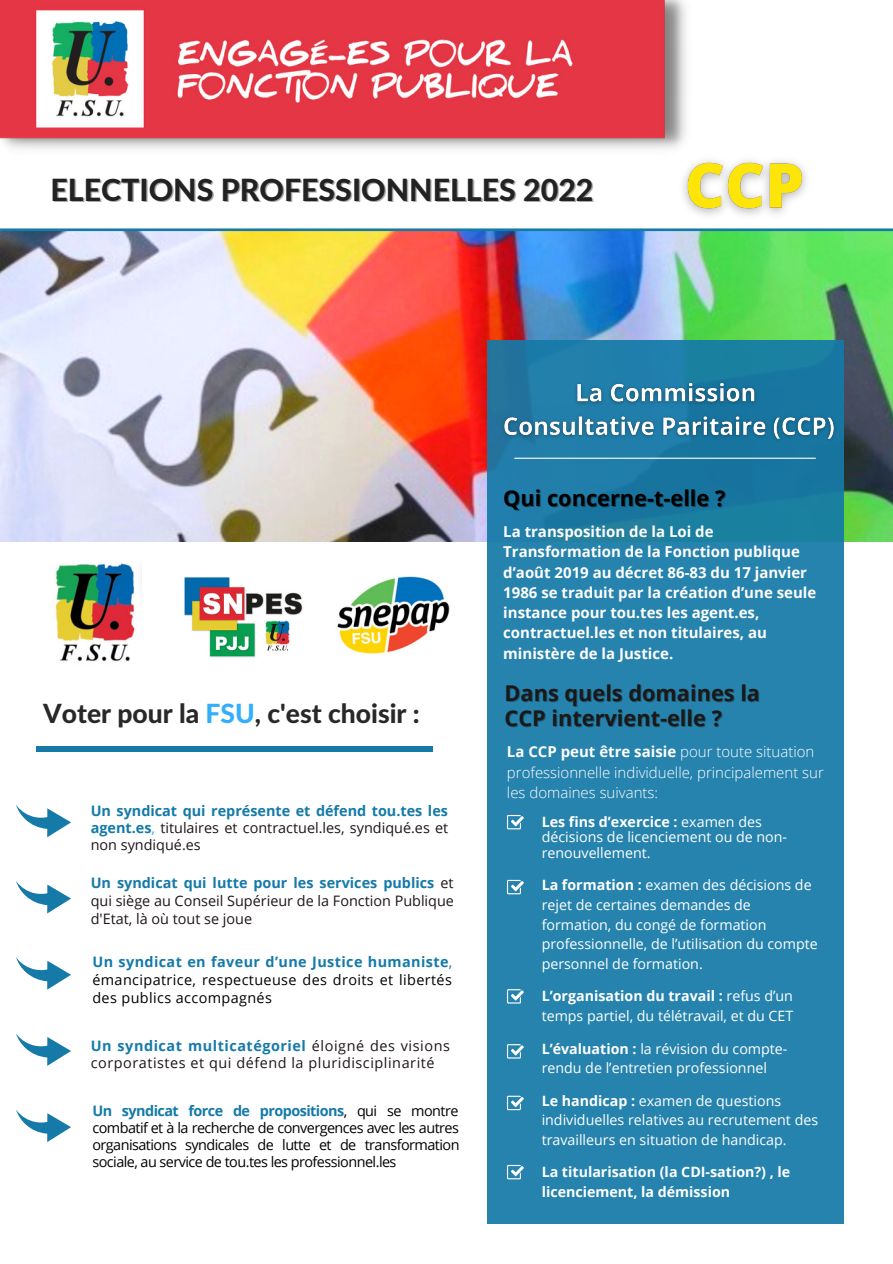
<style>
.page{position:relative;width:893px;height:1264px;background:#fff}
.page>*{position:absolute;margin:0;border:0;box-sizing:border-box;transform-origin:0 0}
.t1{font:800 30.3px "Lato";color:#222}
.t2{font:800 26.4px "Lato Latin";color:#282828}
.t3{font:700 21.75px/24.8px "Open Sans";color:#191919}
.t4{font:700 21.75px "Open Sans";color:#000}
.t5{font:700 15px/20.2px "Open Sans";color:#fff}
.t6{font:300 15px/20.2px "Open Sans";color:#fff}
.t7{font:14.4px/16.8px "Open Sans";letter-spacing:-.005em;color:#000;text-align:justify}
.t8{font:14.4px/16.8px "Open Sans";color:#1e1517;text-align:justify}
.t9{font:14.4px/16.8px "Open Sans";letter-spacing:.04em;color:#1e1517}
.t10{font:14.25px/19.5px "Open Sans";color:#fff}
.t11{font:700 14.25px/19.5px "Open Sans";color:#fff}
.s1{color:#33aefd}
.s2{font-weight:700;color:#157aa8}
.s3{color:#157aa8}
.s4{font-weight:700}
</style>
<div class="page">
<img style="left:0;top:238px;width:892px;height:303px">
<div style="left:487px;top:340px;width:356px;height:884px;background:linear-gradient(to right,#2582ad,#2482ac)"></div>
<img style="left:0;top:228px;width:892px;height:10px">
<div style="left:37px;top:746px;width:396px;height:6px;background:#157aa8"></div>
<img style="left:0;top:0;width:686px;height:149px">
<img style="left:55px;top:563px;width:80px;height:99px">
<img style="left:184px;top:577px;width:119px;height:81px">
<img style="left:337px;top:576px;width:113px;height:78px">
<svg style="left:16px;top:805px;width:55px;height:32px"></svg>
<svg style="left:16px;top:881px;width:55px;height:32px"></svg>
<svg style="left:16px;top:957px;width:55px;height:32px"></svg>
<svg style="left:16px;top:1033px;width:55px;height:32px"></svg>
<svg style="left:16px;top:1109px;width:55px;height:33px"></svg>
<hr style="left:514px;top:457px;width:301px;height:2px;background:#fff">
<img style="left:668px;top:128px;width:152px;height:116px">
<img style="left:495px;top:369px;width:346px;height:80px">
<svg style="left:507px;top:1095px;width:17px;height:15px"></svg>
<svg style="left:507px;top:879px;width:17px;height:15px"></svg>
<svg style="left:507px;top:989px;width:17px;height:14px"></svg>
<svg style="left:507px;top:1164px;width:17px;height:15px"></svg>
<svg style="left:507px;top:1044px;width:17px;height:14px"></svg>
<svg style="left:507px;top:815px;width:17px;height:14px"></svg>
<h1 class="t1" style="left:51px;top:171px;width:544px">ELECTIONS PROFESSIONNELLES 2022</h1>
<h2 class="t2" style="left:43px;top:701px;width:378px">Voter pour la <span class="s1">FSU</span>, c'est choisir :</h2>
<p class="t8" style="left:91px;top:802px;width:359px"><span class="s2">Un syndicat qui représente et défend tou.tes les agent.es</span><span class="s1">,</span> titulaires et contractuel.les, syndiqué.es et non syndiqué.es</p>
<p class="t8" style="left:91px;top:873px;width:365px;line-height:18px"><span class="s2">Un syndicat qui lutte pour les services publics</span> et qui siège au Conseil Supérieur de la Fonction Publique d'Etat, là où tout se joue</p>
<p class="t7" style="left:92px;top:952px;width:361px;line-height:18px"><span class="s2">Un syndicat en faveur d’une Justice humaniste</span><span class="s3">, </span>émancipatrice, respectueuse des droits et libertés des publics accompagnés</p>
<p class="t9" style="left:91px;top:1037px;width:360px"><span class="s2">Un syndicat multicatégoriel</span> éloigné des visions corporatistes et qui défend la pluridisciplinarité</p>
<p class="t7" style="left:92px;top:1102px;width:368px"><span class="s2">Un syndicat force de propositions</span>, qui se montre combatif et à la recherche de convergences avec les autres organisations syndicales de lutte et de transformation sociale, au service de tou.tes les professionnel.les</p>
<h3 class="t4" style="left:503px;top:483px;width:224px">Qui concerne-t-elle ?</h3>
<p class="t5" style="left:503px;top:521px;width:314px">La transposition de la Loi de Transformation de la Fonction publique d’août 2019 au décret 86-83 du 17 janvier 1986 se traduit par la création d’une seule instance pour tou.tes les agent.es, contractuel.les et non titulaires, au ministère de la Justice.</p>
<h3 class="t3" style="left:504px;top:680px;width:257px">Dans quels domaines la<br>CCP intervient-elle ?</h3>
<p class="t6" style="left:507px;top:741px;width:318px"><span class="s4">La CCP peut être saisie</span> pour toute situation professionnelle individuelle, principalement sur les domaines suivants:</p>
<p class="t10" style="left:541px;top:813px;width:247px;line-height:15.8px"><span class="s4">Les fins d’exercice :</span> examen des décisions de licenciement ou de non&shy;renouvellement.</p>
<p class="t10" style="left:541px;top:875px;width:278px"><span class="s4">La formation :</span> examen des décisions de rejet de certaines demandes de formation, du congé de formation professionnelle, de l’utilisation du compte personnel de formation.</p>
<p class="t10" style="left:541px;top:986px;width:253px"><span class="s4">L’organisation du travail :</span> refus d’un temps partiel, du télétravail, et du CET</p>
<p class="t10" style="left:541px;top:1038px;width:247px"><span class="s4">L’évaluation :</span> la révision du compte&shy;rendu de l’entretien professionnel</p>
<p class="t10" style="left:541px;top:1090px;width:278px"><span class="s4">Le handicap :</span> examen de questions individuelles relatives au recrutement des travailleurs en situation de handicap.</p>
<p class="t11" style="left:541px;top:1162px;width:250px">La titularisation (la CDI-sation?) , le licenciement, la démission</p>
</div>
